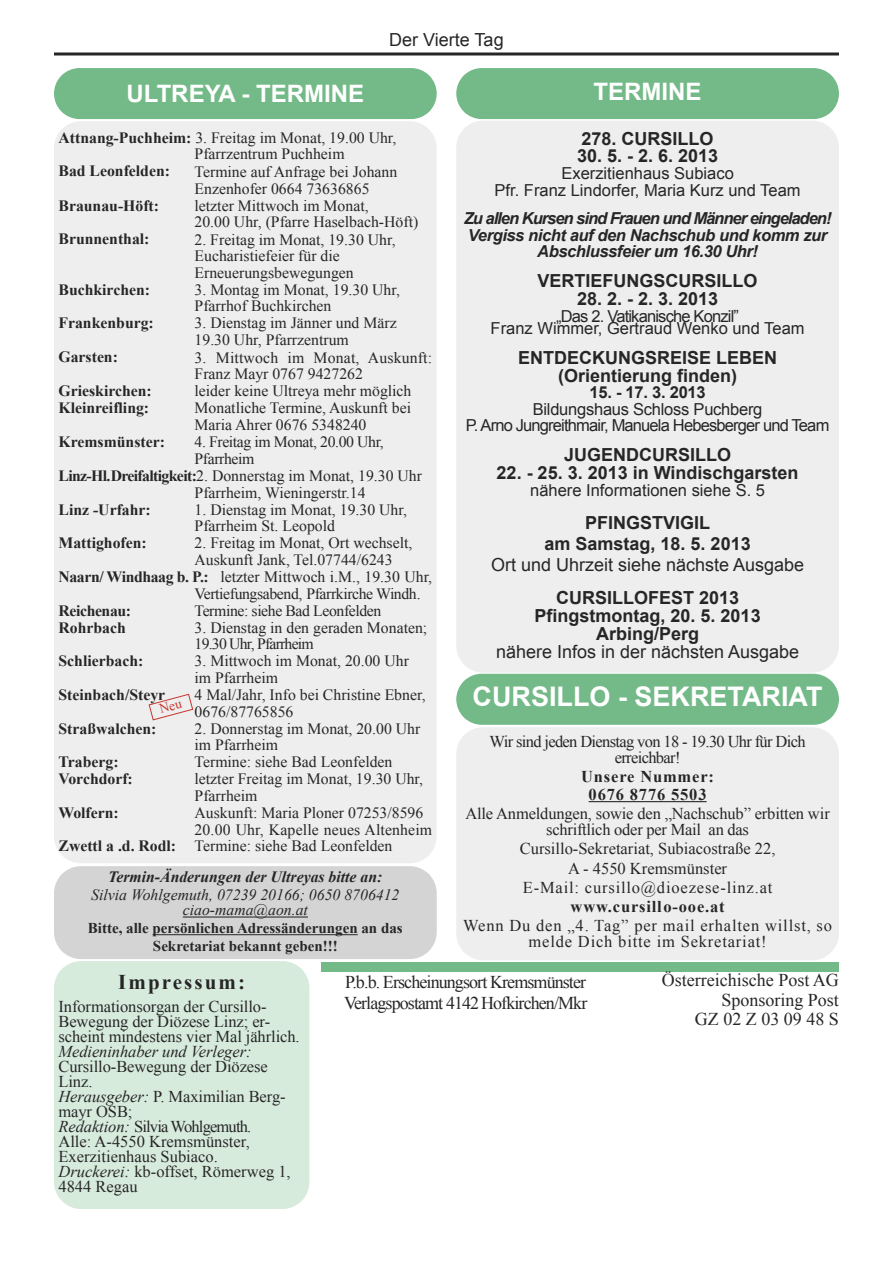
<style>
.page{position:relative;width:893px;height:1263px;background:#fff}
.page>*{position:absolute;margin:0;border:0;box-sizing:border-box;transform-origin:0 0}
.t1{font:700 27px "Arial";color:#fff}
.t2{font:700 24px "Arial";color:#fff}
.t3{font:700 21px "Times New Roman";letter-spacing:.1em;color:#272627}
.t4{font:700 18px/18px "Arial";color:#272627;text-align:center}
.t5{font:18px "Arial";color:#272627}
.t6{font:18px/21px "Times New Roman";letter-spacing:-.05em;color:#272627}
.t7{font:18px/19.5px "Times New Roman";color:#272627;text-align:right}
.t8{font:16.5px/15px "Times New Roman";letter-spacing:-.005em;color:#272627;text-align:center}
.t9{font:16.5px/16.5px "Arial";color:#272627;text-align:center}
.t10{font:italic 700 16.5px/16.5px "Arial";letter-spacing:-.025em;color:#272627;text-align:center}
.t11{font:16.5px/16.5px "Arial";letter-spacing:-.05em;color:#272627;text-align:center}
.t12{font:16.5px/16.5px "Times New Roman";letter-spacing:.05em;color:#272627;text-align:center}
.t13{font:16.5px/16.5px "Times New Roman";letter-spacing:-.04em;color:#272627;text-align:center}
.t14{font:700 16.5px/17.5px "Times New Roman";letter-spacing:.05em;color:#272627;text-align:center}
.t15{font:italic 16.5px "Times New Roman";letter-spacing:-.005em;color:#272627}
.t16{font:700 16.5px "Arial";letter-spacing:-.015em;color:#272627}
.t17{font:15.75px/16.5px "Times New Roman";color:#272627}
.t18{font:700 15.75px "Times New Roman";color:#272627}
.t19{font:15.75px "Times New Roman";letter-spacing:-.025em;color:#272627}
.t20{font:italic 15.75px/15.8px "Times New Roman";color:#272627;text-align:center}
.t21{font:italic 700 15.75px "Times New Roman";color:#272627}
.t22{font:700 15.75px "Times New Roman";letter-spacing:-.025em;color:#272627}
.t23{font:700 15px/17.7px "Times New Roman";color:#272627;text-align:center}
.s1{font-weight:700}
.s2{font-style:italic}
</style>
<div class="page">
<div style="left:54px;top:866px;width:383px;height:93px;background:#d4d4d4"></div>
<div style="left:54px;top:961px;width:255px;height:248px;background:#d7ebdd"></div>
<div style="left:456px;top:727px;width:383px;height:233px;background:#eee"></div>
<div style="left:456px;top:674px;width:383px;height:51px;background:#74ba88"></div>
<div style="left:456px;top:121px;width:383px;height:552px;background:#eee"></div>
<div style="left:54px;top:121px;width:383px;height:742px;background:#eee"></div>
<div style="left:456px;top:68px;width:383px;height:51px;background:#74ba88"></div>
<div style="left:54px;top:68px;width:383px;height:51px;background:#74ba88"></div>
<svg style="left:54px;top:52px;width:785px;height:4px;background:#5c5b5c"></svg>
<hr style="left:589px;top:801px;width:118px;height:1px;background:#272627">
<hr style="left:183px;top:916px;width:125px;height:1px;background:#272627">
<hr style="left:153px;top:934px;width:205px;height:1px;background:#272627">
<div style="left:321px;top:962px;width:518px;height:9px;background:#74ba88"></div>
<svg style="left:149px;top:694px;width:44px;height:26px"></svg>
<p class="t5" style="left:389px;top:29px;width:116px">Der Vierte Tag</p>
<h2 class="t2" style="left:126px;top:81px;width:239px">ULTREYA - TERMINE</h2>
<h2 class="t2" style="left:594px;top:78px;width:110px">TERMINE</h2>
<p class="t4" style="left:582px;top:130px;width:134px">278. CURSILLO</p>
<p class="t4" style="left:577px;top:147px;width:143px">30. 5. - 2. 6. 2013</p>
<p class="t9" style="left:495px;top:165px;width:308px">Exerzitienhaus Subiaco<br>Pfr. Franz Lindorfer, Maria Kurz und Team</p>
<p class="t10" style="left:464px;top:210px;width:369px">Zu allen Kursen sind Frauen und Männer eingeladen!<br>Vergiss nicht auf den Nachschub und komm zur<br>Abschlussfeier um 16.30 Uhr!</p>
<p class="t4" style="left:538px;top:272px;width:222px">VERTIEFUNGSCURSILLO</p>
<p class="t4" style="left:577px;top:290px;width:143px">28. 2. - 2. 3. 2013</p>
<p class="t9" style="left:491px;top:310px;width:315px;line-height:12px">„Das 2. Vatikanische Konzil”<br>Franz Wimmer, Gertraud Wenko und Team</p>
<p class="t4" style="left:518px;top:349px;width:261px">ENTDECKUNGSREISE LEBEN (ORIENTIERUNG FINDEN)</p>
<p class="t16" style="left:589px;top:383px;width:118px">15. - 17. 3. 2013</p>
<p class="t11" style="left:466px;top:401px;width:365px">Bildungshaus Schloss Puchberg<br>P. Arno Jungreithmair, Manuela Hebesberger und Team</p>
<p class="t4" style="left:564px;top:446px;width:169px">JUGENDCURSILLO</p>
<p class="t4" style="left:497px;top:464px;width:303px">22. - 25. 3. 2013 IN WINDISCHGARSTEN</p>
<p class="t9" style="left:530px;top:482px;width:236px">nähere Informationen siehe S. 5</p>
<p class="t4" style="left:545px;top:512px;width:208px;line-height:21px">PFINGSTVIGIL<br>AM SAMSTAG, 18. 5. 2013</p>
<p class="t5" style="left:491px;top:555px;width:315px">Ort und Uhrzeit siehe nächste Ausgabe</p>
<p class="t4" style="left:535px;top:589px;width:228px">CURSILLOFEST 2013<br>PFINGSTMONTAG, 20. 5. 2013<br>ARBING/PERG</p>
<p class="t5" style="left:496px;top:642px;width:305px">nähere Infos in der nächsten Ausgabe</p>
<h1 class="t1" style="left:473px;top:682px;width:351px">CURSILLO - SEKRETARIAT</h1>
<p class="t17" style="left:195px;top:129px;width:203px;text-indent:-136px"><span class="s1">Attnang-Puchheim:</span> 3. Freitag im Monat, 19.00 Uhr,<br>Pfarrzentrum Puchheim</p>
<p class="t18" style="left:58px;top:162px;width:113px">Bad Leonfelden:</p>
<p class="t17" style="left:195px;top:163px;width:204px;line-height:17.1px">Termine auf Anfrage bei Johann<br>Enzenhofer 0664 73636865</p>
<p class="t18" style="left:59px;top:197px;width:102px">Braunau-Höft:</p>
<p class="t17" style="left:195px;top:197px;width:225px">letzter Mittwoch im Monat,<br>20.00 Uhr, (Pfarre Haselbach-Höft)</p>
<p class="t18" style="left:59px;top:230px;width:93px">Brunnenthal:</p>
<p class="t17" style="left:195px;top:231px;width:203px">2. Freitag im Monat, 19.30 Uhr,<br>Eucharistiefeier für die<br>Erneuerungsbewegungen</p>
<p class="t18" style="left:59px;top:280px;width:93px">Buchkirchen:</p>
<p class="t17" style="left:195px;top:281px;width:207px">3. Montag im Monat, 19.30 Uhr,<br>Pfarrhof Buchkirchen</p>
<p class="t18" style="left:59px;top:314px;width:97px">Frankenburg:</p>
<p class="t17" style="left:195px;top:314px;width:204px;line-height:17.1px">3. Dienstag im Jänner und März<br>19.30 Uhr, Pfarrzentrum</p>
<p class="t18" style="left:59px;top:348px;width:61px">Garsten:</p>
<p class="t17" style="left:195px;top:349px;width:239px">3. Mittwoch im Monat, Auskunft:<br>Franz Mayr 0767 9427262</p>
<p class="t18" style="left:59px;top:382px;width:95px">Grieskirchen:</p>
<p class="t17" style="left:195px;top:383px;width:218px">leider keine Ultreya mehr möglich</p>
<p class="t18" style="left:59px;top:399px;width:92px">Kleinreifling:</p>
<p class="t17" style="left:195px;top:400px;width:218px">Monatliche Termine, Auskunft bei<br>Maria Ahrer 0676 5348240</p>
<p class="t18" style="left:59px;top:433px;width:108px">Kremsmünster:</p>
<p class="t19" style="left:195px;top:433px;width:191px">4. Freitag im Monat, 20.00 Uhr,</p>
<p class="t19" style="left:195px;top:450px;width:61px">Pfarrheim</p>
<p class="t17" style="left:59px;top:468px;width:365px"><span class="s1">Linz-Hl.Dreifaltigkeit:</span>2. Donnerstag im Monat, 19.30 Uhr</p>
<p class="t17" style="left:195px;top:484px;width:172px">Pfarrheim, Wieningerstr.14</p>
<p class="t18" style="left:59px;top:501px;width:94px">Linz -Urfahr:</p>
<p class="t17" style="left:195px;top:501px;width:214px">1. Dienstag im Monat, 19.30 Uhr,<br>Pfarrheim St. Leopold</p>
<p class="t18" style="left:59px;top:534px;width:90px">Mattighofen:</p>
<p class="t17" style="left:195px;top:535px;width:219px">2. Freitag im Monat, Ort wechselt,</p>
<p class="t17" style="left:195px;top:551px;width:200px">Auskunft Jank, Tel.07744/6243</p>
<p class="t17" style="left:59px;top:568px;width:375px"><span class="s1">Naarn/ Windhaag b. P.:</span> letzter Mittwoch i.M., 19.30 Uhr,</p>
<p class="t19" style="left:195px;top:584px;width:228px">Vertiefungsabend, Pfarrkirche Windh.</p>
<p class="t22" style="left:59px;top:601px;width:74px">Reichenau:</p>
<p class="t19" style="left:195px;top:602px;width:188px">Termine: siehe Bad Leonfelden</p>
<p class="t18" style="left:59px;top:619px;width:69px">Rohrbach</p>
<p class="t17" style="left:195px;top:619px;width:234px">3. Dienstag in den geraden Monaten;<br>19.30 Uhr, Pfarrheim</p>
<p class="t18" style="left:59px;top:652px;width:86px">Schlierbach:</p>
<p class="t17" style="left:195px;top:653px;width:216px">3. Mittwoch im Monat, 20.00 Uhr im Pfarrheim</p>
<p class="t18" style="left:59px;top:686px;width:108px">Steinbach/Steyr</p>
<p class="t17" style="left:195px;top:686px;width:232px">4 Mal/Jahr, Info bei Christine Ebner,<br>0676/87765856</p>
<p class="t18" style="left:59px;top:719px;width:99px">Straßwalchen:</p>
<p class="t17" style="left:195px;top:720px;width:227px">2. Donnerstag im Monat, 20.00 Uhr im Pfarrheim</p>
<p class="t18" style="left:59px;top:753px;width:62px">Traberg:</p>
<p class="t17" style="left:195px;top:754px;width:199px">Termine: siehe Bad Leonfelden</p>
<p class="t18" style="left:59px;top:770px;width:76px">Vorchdorf:</p>
<p class="t17" style="left:195px;top:771px;width:230px">letzter Freitag im Monat, 19.30 Uhr,<br>Pfarrheim</p>
<p class="t18" style="left:59px;top:804px;width:62px">Wolfern:</p>
<p class="t17" style="left:195px;top:804px;width:230px">Auskunft: Maria Ploner 07253/8596</p>
<p class="t17" style="left:195px;top:821px;width:239px">20.00 Uhr, Kapelle neues Altenheim</p>
<p class="t17" style="left:59px;top:837px;width:335px"><span class="s1">Zwettl a .d. Rodl:</span> Termine: siehe Bad Leonfelden</p>
<p class="t13" style="left:490px;top:733px;width:317px">Wir sind jeden Dienstag von 18 - 19.30 Uhr für Dich erreichbar!</p>
<p class="t14" style="left:581px;top:768px;width:134px">Unsere Nummer:<br>0676 8776 5503</p>
<p class="t8" style="left:465px;top:805px;width:366px;line-height:16.5px">Alle Anmeldungen, sowie den „Nachschub” erbitten wir schriftlich oder per Mail an das</p>
<p class="t8" style="left:520px;top:839px;width:257px;line-height:19px">Cursillo-Sekretariat, Subiacostraße 22,<br>A - 4550 Kremsmünster<br>E-Mail: cursillo@dioezese-linz.at</p>
<p class="t14" style="left:571px;top:897px;width:156px">www.cursillo-ooe.at</p>
<p class="t12" style="left:463px;top:917px;width:371px">Wenn Du den „4. Tag” per mail erhalten willst, so melde Dich bitte im Sekretariat!</p>
<p class="t21" style="left:108px;top:868px;width:276px">Termin-Änderungen der Ultreyas bitte an:</p>
<p class="t20" style="left:91px;top:886px;width:310px">Silvia Wohlgemuth, 07239 20166; 0650 8706412 ciao-mama@aon.at</p>
<p class="t23" style="left:88px;top:919px;width:316px">Bitte, alle persönlichen Adressänderungen an das<br>Sekretariat bekannt geben!!!</p>
<h3 class="t3" style="left:118px;top:970px;width:129px">Impressum:</h3>
<p class="t8" style="left:58px;top:998px;width:243px;text-align:left">Informationsorgan der Cursillo-<br>Bewegung der Diözese Linz; er&shy;scheint mindestens vier Mal jährlich.</p>
<p class="t15" style="left:58px;top:1042px;width:195px">Medieninhaber und Verleger:</p>
<p class="t8" style="left:58px;top:1058px;width:234px;text-align:left">Cursillo-Bewegung der Diözese<br>Linz.<br><span class="s2">Herausgeber:</span> P. Maximilian Berg&shy;mayr OSB;<br><span class="s2">Redaktion:</span> Silvia Wohlgemuth.<br>Alle: A-4550 Kremsmünster,<br>Exerzitienhaus Subiaco.<br><span class="s2">Druckerei:</span> kb-offset, Römerweg 1,<br>4844 Regau</p>
<p class="t6" style="left:344px;top:972px;width:245px">P.b.b. Erscheinungsort Kremsmünster<br>Verlagspostamt 4142Hofkirchen/Mkr</p>
<p class="t7" style="left:662px;top:970px;width:178px">Österreichische Post AG<br>Sponsoring Post<br>GZ02Z030948S</p>
</div>
